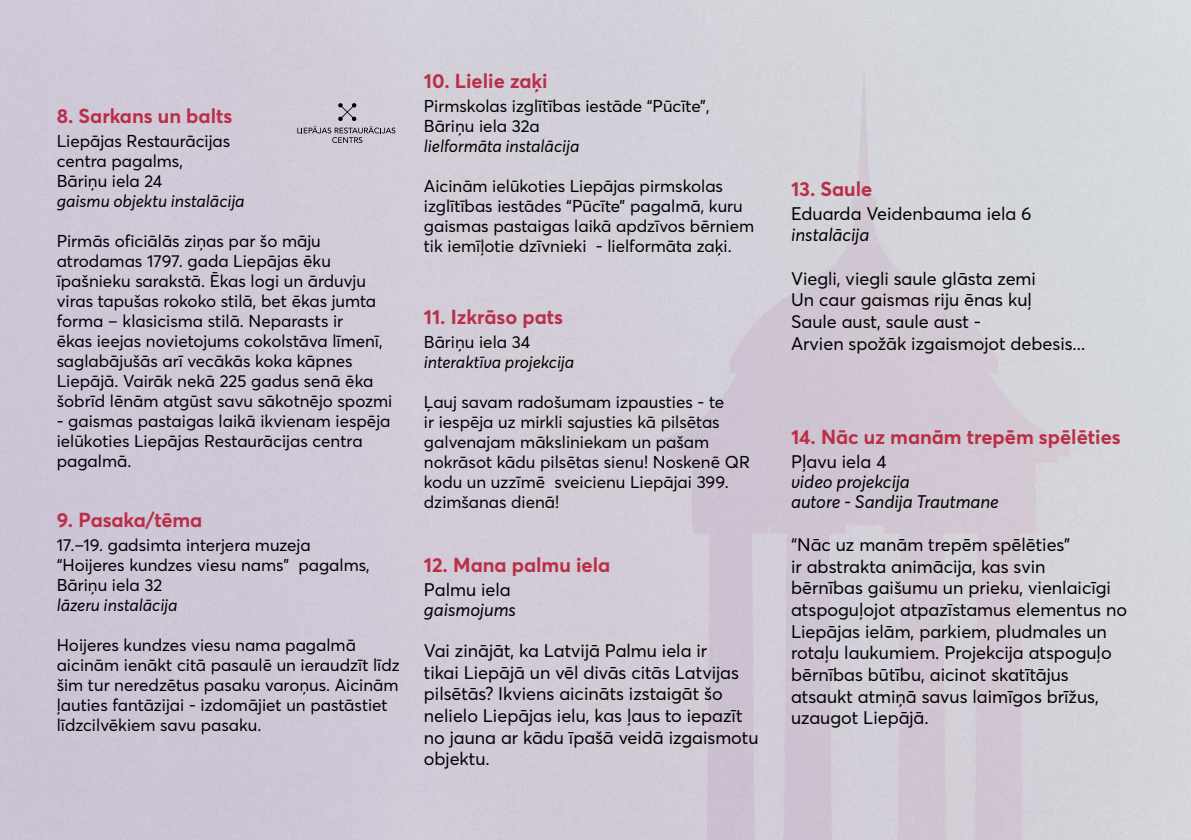
<style>
.page{position:relative;width:1191px;height:840px;background:#fff}
.page>*{position:absolute;margin:0;border:0;box-sizing:border-box;transform-origin:0 0}
.t1{font:700 20px "Averta CY";color:#ba2e48}
.t2{font:18px/21.6px "Averta CY";color:#000}
.t3{font:italic 18px/20px "Averta CY";color:#000}
.t4{font:17px/20px "Averta CY";color:#000}
.t5{font:italic 17px "Averta CY";color:#000}
</style>
<div class="page">
<svg style="left:297px;top:103px;width:98px;height:40px;background:#bfbac5"></svg>
<p class="t1" style="left:57px;top:102px;width:177px">8. Sarkans un balts</p>
<p class="t4" style="left:57px;top:130px;width:175px">Liepājas Restaurācijas centra pagalms,<br>Bāriņu iela 24</p>
<p class="t5" style="left:57px;top:189px;width:189px">gaismu objektu instalācija</p>
<p class="t4" style="left:57px;top:230px;width:337px">Pirmās oficiālās ziņas par šo māju atrodamas 1797. gada Liepājas ēku īpašnieku sarakstā. Ēkas logi un ārduvju viras tapušas rokoko stilā, bet ēkas jumta forma – klasicisma stilā. Neparasts ir<br>ēkas ieejas novietojums cokolstāva līmenī, saglabājušās arī vecākās koka kāpnes Liepājā. Vairāk nekā 225 gadus senā ēka šobrīd lēnām atgūst savu sākotnējo spozmi</p>
<p class="t4" style="left:57px;top:410px;width:335px">- gaismas pastaigas laikā ikvienam iespēja ielūkoties Liepājas Restaurācijas centra pagalmā.</p>
<p class="t1" style="left:57px;top:505px;width:147px">9. Pasaka/tēma</p>
<p class="t4" style="left:57px;top:534px;width:314px">17.–19. gadsimta interjera muzeja “Hoijeres kundzes viesu nams” pagalms,<br>Bāriņu iela 32</p>
<p class="t5" style="left:57px;top:593px;width:122px">lāzeru instalācija</p>
<p class="t4" style="left:57px;top:634px;width:345px">Hoijeres kundzes viesu nama pagalmā aicinām ienākt citā pasaulē un ieraudzīt līdz šim tur neredzētus pasaku varoņus. Aicinām ļauties fantāzijai - izdomājiet un pastāstiet līdzcilvēkiem savu pasaku.</p>
<p class="t1" style="left:424px;top:66px;width:125px">10. Lielie zaķi</p>
<p class="t4" style="left:424px;top:95px;width:287px">Pirmskolas izglītības iestāde “Pūcīte”,<br>Bāriņu iela 32a</p>
<p class="t5" style="left:424px;top:134px;width:157px">lielformāta instalācija</p>
<p class="t4" style="left:424px;top:175px;width:332px">Aicinām ielūkoties Liepājas pirmskolas izglītības iestādes “Pūcīte” pagalmā, kuru gaismas pastaigas laikā apdzīvos bērniem tik iemīļotie dzīvnieki - lielformāta zaķi.</p>
<p class="t1" style="left:424px;top:302px;width:141px">11. Izkrāso pats</p>
<p class="t4" style="left:424px;top:331px;width:108px">Bāriņu iela 34</p>
<p class="t5" style="left:424px;top:350px;width:152px">interaktīva projekcija</p>
<p class="t4" style="left:424px;top:391px;width:327px">Ļauj savam radošumam izpausties - te<br>ir iespēja uz mirkli sajusties kā pilsētas galvenajam māksliniekam un pašam nokrāsot kādu pilsētas sienu! Noskenē QR kodu un uzzīmē sveicienu Liepājai 399. dzimšanas dienā!</p>
<p class="t1" style="left:424px;top:550px;width:188px">12. Mana palmu iela</p>
<p class="t2" style="left:424px;top:577px;width:88px">Palmu iela</p>
<p class="t3" style="left:424px;top:599px;width:94px">gaismojums</p>
<p class="t2" style="left:424px;top:639px;width:336px">Vai zinājāt, ka Latvijā Palmu iela ir<br>tikai Liepājā un vēl divās citās Latvijas pilsētās? Ikviens aicināts izstaigāt šo nelielo Liepājas ielu, kas ļaus to iepazīt no jauna ar kādu īpašā veidā izgaismotu objektu.</p>
<p class="t1" style="left:791px;top:174px;width:83px">13. Saule</p>
<p class="t2" style="left:791px;top:202px;width:242px">Eduarda Veidenbauma iela 6</p>
<p class="t3" style="left:791px;top:225px;width:80px">instalācija</p>
<p class="t2" style="left:791px;top:267px;width:296px">Viegli, viegli saule glāsta zemi<br>Un caur gaismas riju ēnas kuļ<br>Saule aust, saule aust -<br>Arvien spožāk izgaismojot debesis...</p>
<p class="t1" style="left:791px;top:422px;width:331px">14. Nāc uz manām trepēm spēlēties</p>
<p class="t2" style="left:791px;top:450px;width:97px">Pļavu iela 4</p>
<p class="t3" style="left:791px;top:471px;width:209px">video projekcija<br>autore - Sandija Trautmane</p>
<p class="t2" style="left:791px;top:533px;width:337px">“Nāc uz manām trepēm spēlēties”<br>ir abstrakta animācija, kas svin<br>bērnības gaišumu un prieku, vienlaicīgi atspoguļojot atpazīstamus elementus no Liepājas ielām, parkiem, pludmales un rotaļu laukumiem. Projekcija atspoguļo bērnības būtību, aicinot skatītājus atsaukt atmiņā savus laimīgos brīžus, uzaugot Liepājā.</p>
</div>
